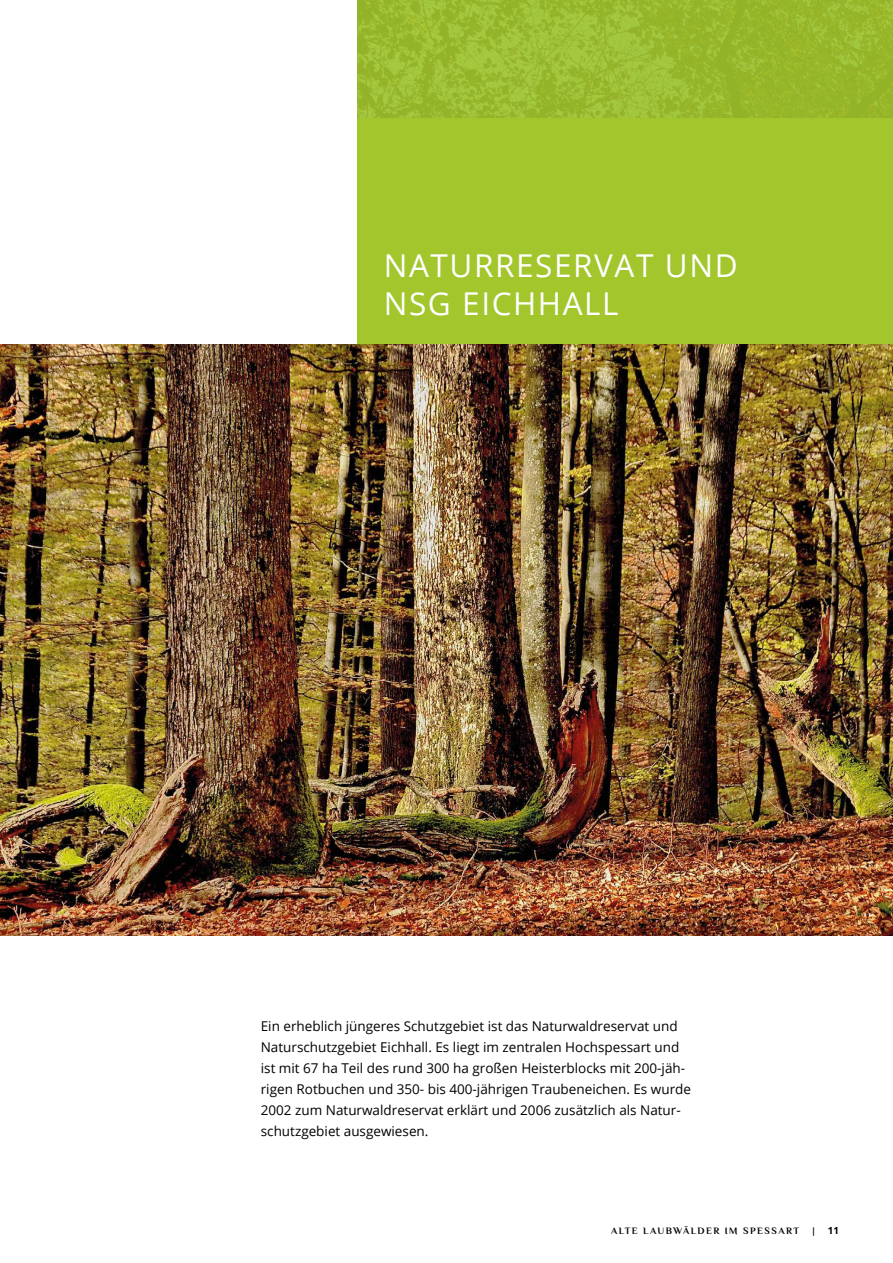
<style>
.page{position:relative;width:893px;height:1263px;background:#fff}
.page>*{position:absolute;margin:0;border:0;box-sizing:border-box;transform-origin:0 0}
.t1{font:31.5px/37.8px "Open Sans";letter-spacing:.05em;color:#fff}
.t2{font:13.5px/21px "Open Sans";color:#000}
.t3{font:700 9.75px "Philosopher";letter-spacing:.15em;color:#000}
.t4{font:700 9.75px "Open Sans";color:#000}
.t5{font:9.75px "Philosopher";color:#000}
</style>
<div class="page">
<div style="left:357px;top:0;width:536px;height:344px;background:#a2c62c"></div>
<img style="left:357px;top:0;width:536px;height:117px">
<img style="left:0;top:344px;width:893px;height:591px">
<h1 class="t1" style="left:384px;top:246px;width:355px">NATURRESERVAT UND<br>NSG EICHHALL</h1>
<p class="t2" style="left:261px;top:1015px;width:432px">Ein erheblich jüngeres Schutzgebiet ist das Naturwaldreservat und Naturschutzgebiet Eichhall. Es liegt im zentralen Hochspessart und ist mit 67 ha Teil des rund 300 ha großen Heisterblocks mit 200-jäh&shy;rigen Rotbuchen und 350- bis 400-jährigen Traubeneichen. Es wurde 2002 zum Naturwaldreservat erklärt und 2006 zusätzlich als Natur&shy;schutzgebiet ausgewiesen.</p>
<p class="t3" style="left:611px;top:1224px;width:190px">ALTE LAUBWÄLDER IM SPESSART</p>
<p class="t5" style="left:812px;top:1224px;width:4px">|</p>
<p class="t4" style="left:828px;top:1223px;width:13px">11</p>
</div>
